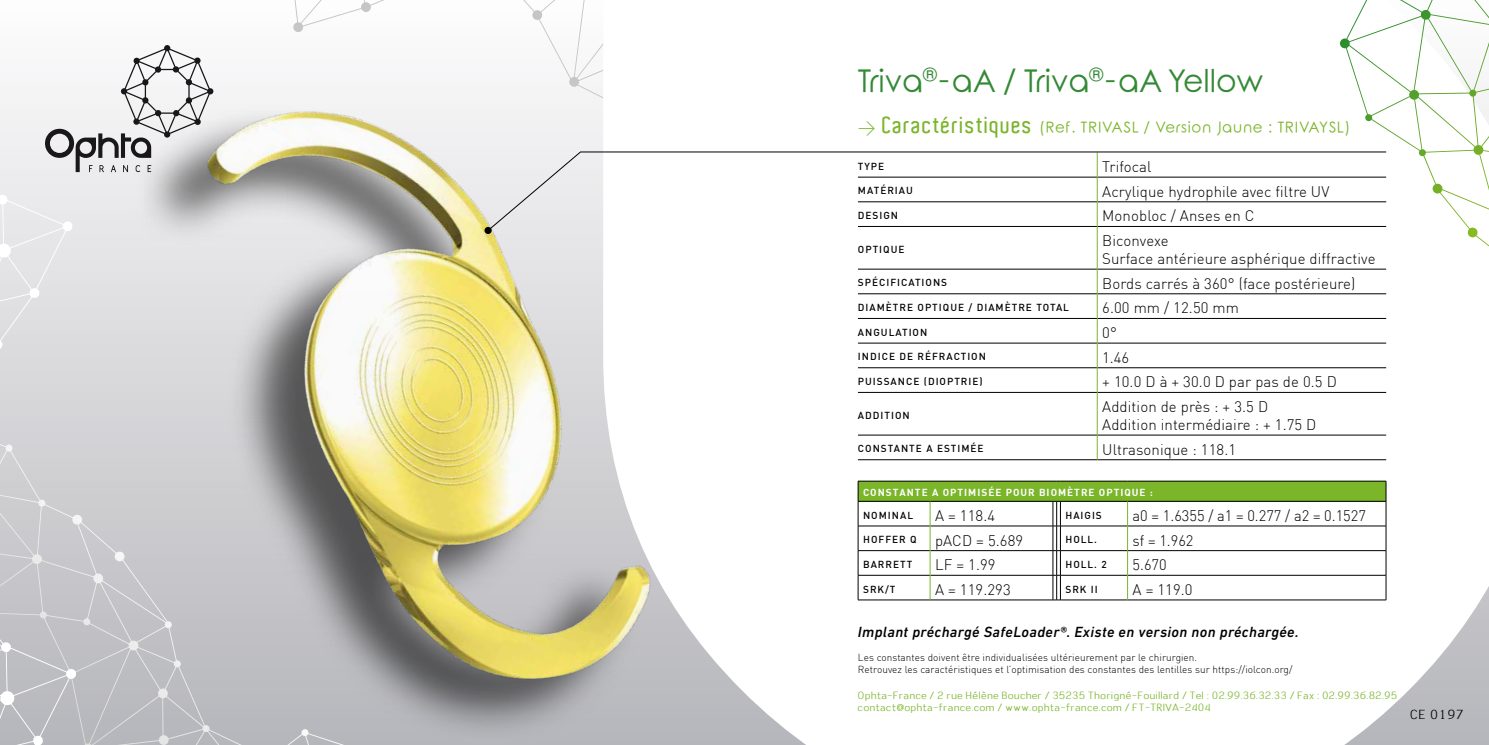
<style>
.page{position:relative;width:1489px;height:745px;background:#fff}
.page>*{position:absolute;margin:0;border:0;box-sizing:border-box;transform-origin:0 0}
.t1{font:31.25px "Rounded Elegance";color:#348935}
.t2{font:300 15px/18px "DIN";letter-spacing:.005em;color:#000}
.t3{font:italic 500 15px "DIN Next LT Pro";letter-spacing:.025em;color:#000}
.t4{font:15px "Rounded Elegance";letter-spacing:.05em;color:#7ab52a}
.t5{font:12.5px "Tin Birdhouse";letter-spacing:.1em;color:#000}
.t6{font:500 10px "DIN";letter-spacing:.1em;color:#000}
.t7{font:300 10px/12px "DIN";letter-spacing:.005em;color:#000}
.t8{font:10px/12px "Tin Birdhouse";letter-spacing:.07em;color:#7ab52a}
.t9{font:10px "DIN Bold";letter-spacing:.1em;color:#fff}
.s1{font-family:"DIN";font-weight:300;font-size:17.5px}
.s2{font-family:"Aldo";font-weight:600;font-size:22.5px}
</style>
<div class="page">
<svg style="left:858px;top:231px;width:630px;height:513px"></svg>
<svg style="left:1339px;top:0;width:149px;height:246px"></svg>
<hr style="left:857px;top:269px;width:239px;height:1px;background:#000">
<hr style="left:1097px;top:269px;width:288px;height:1px;background:#000">
<hr style="left:857px;top:293px;width:239px;height:1px;background:#000">
<hr style="left:1097px;top:293px;width:288px;height:1px;background:#000">
<hr style="left:857px;top:318px;width:239px;height:1px;background:#000">
<hr style="left:1097px;top:318px;width:288px;height:1px;background:#000">
<hr style="left:857px;top:342px;width:239px;height:1px;background:#000">
<hr style="left:1097px;top:342px;width:288px;height:1px;background:#000">
<hr style="left:857px;top:367px;width:239px;height:1px;background:#000">
<hr style="left:1097px;top:367px;width:288px;height:1px;background:#000">
<hr style="left:857px;top:392px;width:239px;height:1px;background:#000">
<hr style="left:1097px;top:392px;width:288px;height:1px;background:#000">
<hr style="left:857px;top:434px;width:239px;height:1px;background:#000">
<hr style="left:1097px;top:434px;width:288px;height:1px;background:#000">
<hr style="left:857px;top:459px;width:240px;height:1px;background:#000">
<hr style="left:1097px;top:459px;width:288px;height:1px;background:#000">
<hr style="left:1096px;top:226px;width:1px;height:43px;background:#7ab52a">
<svg style="left:1096px;top:269px;width:1px;height:123px"></svg>
<hr style="left:1096px;top:392px;width:1px;height:43px;background:#7ab52a">
<svg style="left:1096px;top:435px;width:1px;height:24px"></svg>
<img style="left:0;top:11px;width:805px;height:733px">
<div style="left:484px;top:227px;width:7px;height:7px;background:#000;border-radius:50%"></div>
<svg style="left:487px;top:151px;width:899px;height:80px"></svg>
<div style="left:858px;top:481px;width:527px;height:20px;background:#7ab52a"></div>
<hr style="left:857px;top:480px;width:73px;height:1px;background:#000">
<hr style="left:930px;top:480px;width:122px;height:1px;background:#000">
<hr style="left:1060px;top:480px;width:67px;height:1px;background:#000">
<hr style="left:1127px;top:480px;width:258px;height:1px;background:#000">
<hr style="left:857px;top:501px;width:73px;height:1px;background:#000">
<hr style="left:930px;top:501px;width:122px;height:1px;background:#000">
<hr style="left:1060px;top:501px;width:67px;height:1px;background:#000">
<hr style="left:1127px;top:501px;width:258px;height:1px;background:#000">
<hr style="left:857px;top:525px;width:72px;height:1px;background:#000">
<hr style="left:930px;top:525px;width:122px;height:1px;background:#000">
<hr style="left:1060px;top:525px;width:67px;height:1px;background:#000">
<hr style="left:1127px;top:525px;width:258px;height:1px;background:#000">
<hr style="left:857px;top:550px;width:72px;height:1px;background:#000">
<hr style="left:930px;top:550px;width:122px;height:1px;background:#000">
<hr style="left:1060px;top:550px;width:67px;height:1px;background:#000">
<hr style="left:1127px;top:550px;width:258px;height:1px;background:#000">
<hr style="left:857px;top:574px;width:72px;height:1px;background:#000">
<svg style="left:857px;top:481px;width:1px;height:118px"></svg>
<hr style="left:930px;top:574px;width:122px;height:1px;background:#000">
<hr style="left:1060px;top:574px;width:67px;height:1px;background:#000">
<hr style="left:1127px;top:574px;width:258px;height:1px;background:#000">
<hr style="left:857px;top:599px;width:73px;height:1px;background:#000">
<hr style="left:930px;top:599px;width:122px;height:1px;background:#000">
<svg style="left:1052px;top:501px;width:9px;height:99px"></svg>
<hr style="left:1060px;top:599px;width:67px;height:1px;background:#000">
<hr style="left:1127px;top:599px;width:258px;height:1px;background:#000">
<svg style="left:929px;top:501px;width:1px;height:98px"></svg>
<svg style="left:1127px;top:501px;width:1px;height:98px"></svg>
<svg style="left:1385px;top:481px;width:1px;height:118px"></svg>
<h1 class="t1" style="left:857px;top:63px;width:406px">Triva<sup>®</sup>-aA / Triva<sup>®</sup>-aA Yellow</h1>
<p class="t4" style="left:857px;top:118px;width:494px"><span class="s1">&gt;</span> <span class="s2">Caractéristiques</span> (Ref. TRIVASL / Version Jaune : TRIVAYSL)</p>
<p class="t6" style="left:857px;top:160px;width:28px">TYPE</p>
<p class="t2" style="left:1102px;top:157px;width:51px">Trifocal</p>
<p class="t6" style="left:857px;top:184px;width:56px">MATÉRIAU</p>
<p class="t2" style="left:1102px;top:182px;width:229px">Acrylique hydrophile avec filtre UV</p>
<p class="t6" style="left:857px;top:209px;width:42px">DESIGN</p>
<p class="t2" style="left:1102px;top:207px;width:154px">Monobloc / Anses en C</p>
<p class="t6" style="left:857px;top:243px;width:48px">OPTIQUE</p>
<p class="t2" style="left:1102px;top:231px;width:275px">Biconvexe<br>Surface antérieure asphérique diffractive</p>
<p class="t6" style="left:857px;top:276px;width:91px">SPÉCIFICATIONS</p>
<p class="t2" style="left:1102px;top:274px;width:255px">Bords carrés à 360° (face postérieure)</p>
<p class="t6" style="left:857px;top:301px;width:212px">DIAMÈTRE OPTIQUE / DIAMÈTRE TOTAL</p>
<p class="t2" style="left:1102px;top:299px;width:138px">6.00 mm / 12.50 mm</p>
<p class="t6" style="left:857px;top:325px;width:71px">ANGULATION</p>
<p class="t2" style="left:1102px;top:323px;width:16px">0°</p>
<p class="t6" style="left:857px;top:350px;width:129px">INDICE DE RÉFRACTION</p>
<p class="t2" style="left:1102px;top:348px;width:29px">1.46</p>
<p class="t6" style="left:857px;top:375px;width:126px">PUISSANCE (DIOPTRIE)</p>
<p class="t2" style="left:1102px;top:372px;width:236px">+ 10.0 D à + 30.0 D par pas de 0.5 D</p>
<p class="t6" style="left:857px;top:408px;width:53px">ADDITION</p>
<p class="t2" style="left:1102px;top:397px;width:216px">Addition de près : + 3.5 D<br>Addition intermédiaire : + 1.75 D</p>
<p class="t6" style="left:857px;top:442px;width:127px">CONSTANTE A ESTIMÉE</p>
<p class="t2" style="left:1102px;top:440px;width:135px">Ultrasonique : 118.1</p>
<p class="t9" style="left:863px;top:486px;width:291px">CONSTANTE A OPTIMISÉE POUR BIOMÈTRE OPTIQUE :</p>
<p class="t6" style="left:863px;top:508px;width:51px">NOMINAL</p>
<p class="t2" style="left:935px;top:506px;width:62px">A = 118.4</p>
<p class="t6" style="left:1065px;top:508px;width:38px">HAIGIS</p>
<p class="t2" style="left:1132px;top:506px;width:235px">a0 = 1.6355 / a1 = 0.277 / a2 = 0.1527</p>
<p class="t2" style="left:863px;top:530px;width:162px"><sup>HOFFER</sup> <sup>Q</sup> pACD = 5.689</p>
<p class="t6" style="left:1065px;top:533px;width:33px">HOLL.</p>
<p class="t2" style="left:1132px;top:530px;width:62px">sf = 1.962</p>
<p class="t6" style="left:863px;top:557px;width:51px">BARRETT</p>
<p class="t2" style="left:935px;top:555px;width:62px">LF = 1.99</p>
<p class="t6" style="left:1065px;top:557px;width:43px">HOLL. 2</p>
<p class="t2" style="left:1132px;top:555px;width:36px">5.670</p>
<p class="t6" style="left:863px;top:582px;width:34px">SRK/T</p>
<p class="t2" style="left:935px;top:580px;width:77px">A = 119.293</p>
<p class="t6" style="left:1065px;top:582px;width:34px">SRK II</p>
<p class="t2" style="left:1132px;top:580px;width:62px">A = 119.0</p>
<p class="t3" style="left:857px;top:623px;width:442px">Implant préchargé SafeLoader®. Existe en version non préchargée.</p>
<p class="t7" style="left:857px;top:651px;width:436px">Les constantes doivent être individualisées ultérieurement par le chirurgien.<br>Retrouvez les caractéristiques et l’optimisation des constantes des lentilles sur https://iolcon.org/</p>
<p class="t8" style="left:857px;top:689px;width:540px">Ophta-France / 2 rue Hélène Boucher / 35235 Thorigné-Fouillard / Tel : 02.99.36.32.33 / Fax : 02.99.36.82.95 contact@ophta-france.com / www.ophta-france.com / FT-TRIVA-2404</p>
<p class="t5" style="left:1409px;top:707px;width:55px">CE 0197</p>
</div>
